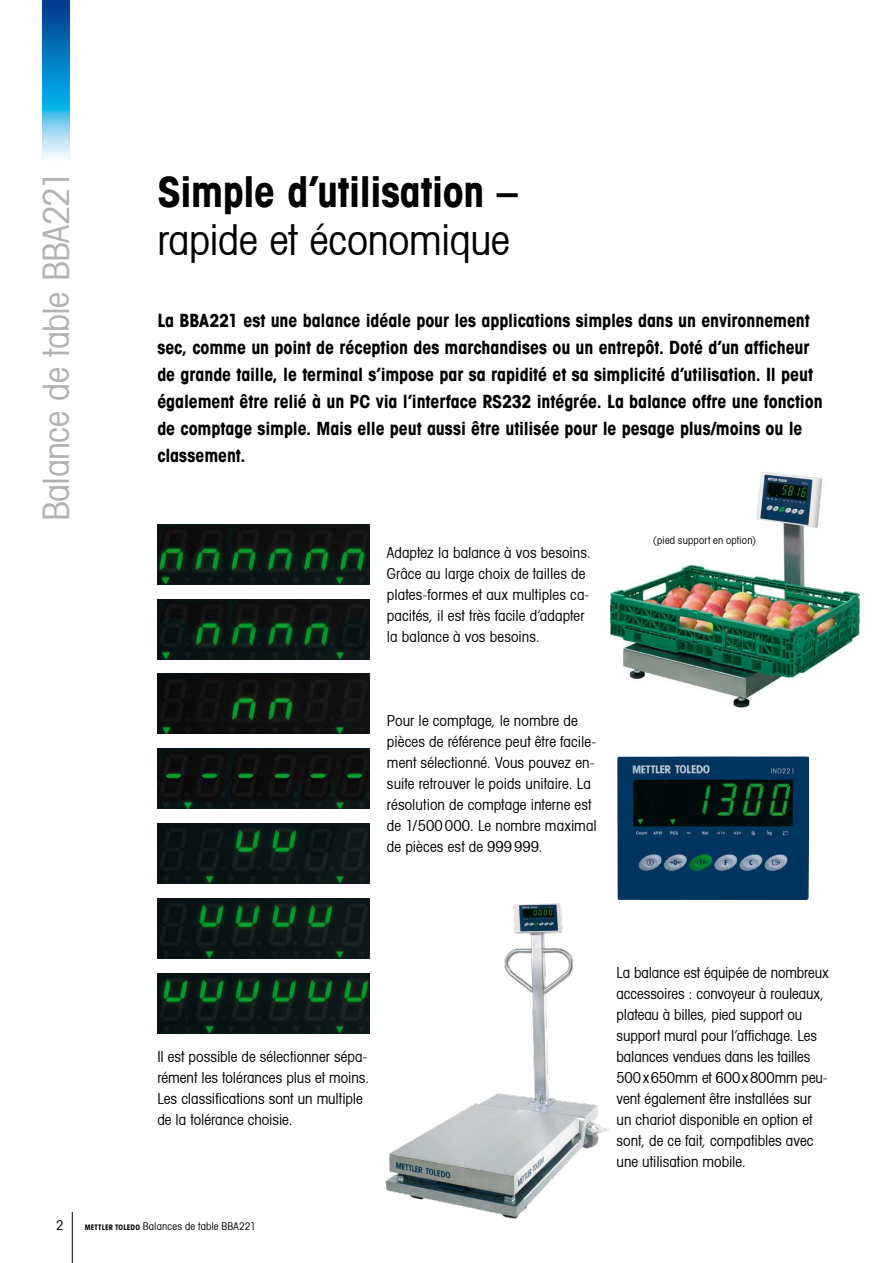
<style>
.page{position:relative;width:893px;height:1263px;background:#fff}
.page>*{position:absolute;margin:0;border:0;box-sizing:border-box;transform-origin:0 0}
.t1{font:700 condensed 42px "Avant Garde";letter-spacing:-.015em;color:#000}
.t2{font:condensed 42px "Avant Garde";letter-spacing:-.01em;color:#000}
.t3{font:condensed 36px "Avant Garde";letter-spacing:-.02em;color:#b1b2b4}
.t4{font:700 condensed 18px/27px "Avant Garde";letter-spacing:-.005em;color:#000}
.t5{font:condensed 15px/21px "Avant Garde";color:#000}
.t6{font:condensed 10.5px "Avant Garde";letter-spacing:.02em;color:#000}
.s1{font-weight:700;font-size:7.5px}
</style>
<div class="page">
<img style="left:43px;top:0;width:26px;height:158px">
<hr style="left:72px;top:1212px;width:1px;height:51px;background:#000">
<img style="left:369px;top:883px;width:240px;height:336px">
<img style="left:609px;top:472px;width:252px;height:236px">
<img style="left:618px;top:757px;width:191px;height:142px">
<img style="left:157px;top:524px;width:213px;height:60px">
<img style="left:157px;top:599px;width:213px;height:60px">
<img style="left:157px;top:674px;width:213px;height:60px">
<img style="left:157px;top:749px;width:213px;height:60px">
<img style="left:157px;top:823px;width:213px;height:60px">
<img style="left:157px;top:898px;width:213px;height:60px">
<img style="left:157px;top:973px;width:213px;height:60px">
<h2 class="t3" style="left:34px;top:521px;width:353px;rotate:-90deg">Balance de table BBA221</h2>
<h1 class="t1" style="left:157px;top:165px;width:362px">Simple d’utilisation –</h1>
<h1 class="t2" style="left:157px;top:214px;width:354px">rapide et économique</h1>
<p class="t4" style="left:157px;top:307px;width:667px">La BBA221 est une balance idéale pour les applications simples dans un environnement sec, comme un point de réception des marchandises ou un entrepôt. Doté d’un afficheur de grande taille, le terminal s’impose par sa rapidité et sa simplicité d’utilisation. Il peut également être relié à un PC via l’interface RS232 intégrée. La balance offre une fonction de comptage simple. Mais elle peut aussi être utilisée pour le pesage plus/moins ou le classement.</p>
<p class="t5" style="left:387px;top:542px;width:206px">Adaptez la balance à vos besoins.<br>Grâce au large choix de tailles de plates-formes et aux multiples ca&shy;pacités, il est très facile d’adapter la balance à vos besoins.</p>
<p class="t5" style="left:387px;top:710px;width:211px">Pour le comptage, le nombre de pièces de référence peut être facile&shy;ment sélectionné. Vous pouvez en&shy;suite retrouver le poids unitaire. La résolution de comptage interne est de 1/500000. Le nombre maximal de pièces est de 999999.</p>
<p class="t6" style="left:653px;top:534px;width:105px">(pied support en option)</p>
<p class="t5" style="left:157px;top:1046px;width:214px">Il est possible de sélectionner sépa&shy;rément les tolérances plus et moins.<br>Les classifications sont un multiple de la tolérance choisie.</p>
<p class="t6" style="left:85px;top:1220px;width:173px"><span class="s1">METTLER TOLEDO</span> Balances de table BBA22 1</p>
<p class="t5" style="left:617px;top:962px;width:214px">La balance est équipée de nombreux accessoires : convoyeur à rouleaux, plateau à billes, pied support ou support mural pour l’affichage. Les balances vendues dans les tailles 500x650mm et 600x800mm peu&shy;vent également être installées sur un chariot disponible en option et sont, de ce fait, compatibles avec une utilisation mobile.</p>
</div>
